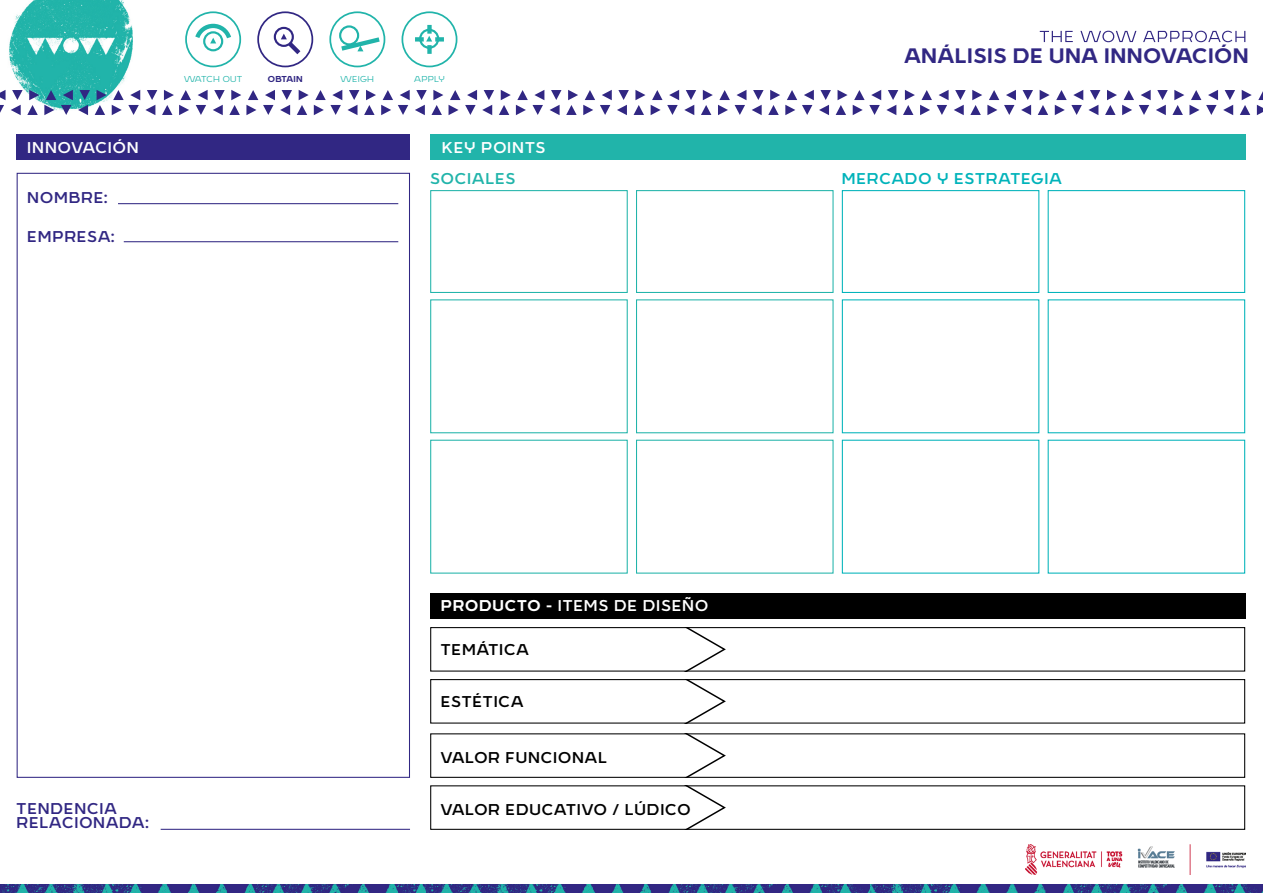
<style>
.page{position:relative;width:1263px;height:893px;background:#fff}
.page>*{position:absolute;margin:0;border:0;box-sizing:border-box;transform-origin:0 0}
.t1{font:700 19.5px "Geo Deco";letter-spacing:.03em;color:#312783}
.t2{font:600 14.55px "Geo Deco";letter-spacing:.06em;color:#000}
.t3{font:600 14.55px "Geo Deco";letter-spacing:.06em;color:#fff}
.t4{font:600 14.55px "Geo Deco";letter-spacing:.06em;color:#312783}
.t5{font:600 14.55px "Geo Deco";letter-spacing:.06em;color:#00b3ba}
.t6{font:600 14.55px "Geo Deco";letter-spacing:.06em;color:#21b4aa}
.t7{font:8.1px "Geo Deco";letter-spacing:.03em;color:#21b4aa}
.t8{font:8.1px "Geo Deco";letter-spacing:.005em;color:#21b4aa}
.t9{font:700 8.1px "Geo Deco";letter-spacing:.03em;color:#312783}
.s1{font-weight:700}
</style>
<div class="page">
<svg style="left:687px;top:681px;width:39px;height:41px"></svg>
<div style="left:430px;top:679px;width:815px;height:45px;border:1px solid #000"></div>
<svg style="left:687px;top:787px;width:39px;height:41px"></svg>
<div style="left:430px;top:785px;width:815px;height:45px;border:1px solid #000"></div>
<div style="left:430px;top:593px;width:815px;height:25px;background:#000"></div>
<div style="left:430px;top:134px;width:815px;height:26px;background:#21b4aa"></div>
<div style="left:17px;top:134px;width:393px;height:26px;background:#312783"></div>
<img style="left:9px;top:0;width:124px;height:90px">
<img style="left:0;top:884px;width:426px;height:9px">
<img style="left:869px;top:884px;width:394px;height:9px">
<img style="left:426px;top:884px;width:443px;height:9px">
<img style="left:1026px;top:845px;width:220px;height:30px">
<div style="left:430px;top:190px;width:198px;height:103px;border:1px solid #21b4aa"></div>
<div style="left:430px;top:440px;width:198px;height:134px;border:1px solid #21b4aa"></div>
<div style="left:636px;top:190px;width:197px;height:103px;border:1px solid #21b4aa"></div>
<div style="left:636px;top:440px;width:197px;height:134px;border:1px solid #21b4aa"></div>
<div style="left:842px;top:190px;width:197px;height:103px;border:1px solid #00b3ba"></div>
<div style="left:1048px;top:190px;width:197px;height:103px;border:1px solid #00b3ba"></div>
<div style="left:430px;top:299px;width:198px;height:134px;border:1px solid #21b4aa"></div>
<div style="left:636px;top:299px;width:197px;height:134px;border:1px solid #21b4aa"></div>
<hr style="left:161px;top:829px;width:249px;height:1px;background:#312783">
<svg style="left:687px;top:629px;width:39px;height:41px"></svg>
<div style="left:430px;top:627px;width:815px;height:45px;border:1px solid #000"></div>
<svg style="left:687px;top:735px;width:39px;height:41px"></svg>
<div style="left:430px;top:733px;width:815px;height:45px;border:1px solid #000"></div>
<hr style="left:124px;top:241px;width:274px;height:1px;background:#312783">
<hr style="left:118px;top:203px;width:280px;height:1px;background:#312783">
<div style="left:274px;top:27px;width:20px;height:20px;border:2px solid #312783;border-radius:50%"></div>
<svg style="left:281px;top:34px;width:24px;height:25px"></svg>
<div style="left:257px;top:11px;width:56px;height:56px;border:2px solid #312783;border-radius:50%"></div>
<div style="left:185px;top:11px;width:56px;height:56px;border:2px solid #21b4aa;border-radius:50%"></div>
<div style="left:203px;top:31px;width:20px;height:20px;border:2px solid #21b4aa;border-radius:50%"></div>
<svg style="left:192px;top:22px;width:42px;height:21px"></svg>
<svg style="left:651px;top:90px;width:95px;height:25px"></svg>
<svg style="left:0;top:90px;width:544px;height:25px"></svg>
<svg style="left:550px;top:90px;width:95px;height:25px"></svg>
<svg style="left:752px;top:90px;width:95px;height:25px"></svg>
<svg style="left:853px;top:90px;width:95px;height:25px"></svg>
<svg style="left:954px;top:90px;width:309px;height:25px"></svg>
<svg style="left:340px;top:34px;width:44px;height:20px"></svg>
<div style="left:329px;top:11px;width:56px;height:56px;border:2px solid #21b4aa;border-radius:50%"></div>
<div style="left:339px;top:25px;width:20px;height:21px;border:2px solid #21b4aa;border-radius:50%"></div>
<div style="left:401px;top:11px;width:56px;height:56px;border:2px solid #21b4aa;border-radius:50%"></div>
<div style="left:419px;top:29px;width:20px;height:20px;border:2px solid #21b4aa;border-radius:50%"></div>
<svg style="left:426px;top:36px;width:6px;height:6px"></svg>
<div style="left:415px;top:37px;width:9px;height:5px;background:#21b4aa"></div>
<div style="left:435px;top:37px;width:9px;height:5px;background:#21b4aa"></div>
<div style="left:427px;top:45px;width:5px;height:9px;background:#21b4aa"></div>
<div style="left:427px;top:25px;width:5px;height:9px;background:#21b4aa"></div>
<svg style="left:1040px;top:31px;width:205px;height:11px"></svg>
<p class="t8" style="left:184px;top:73px;width:60px">WATCH OUT</p>
<p class="t9" style="left:268px;top:72px;width:36px">OBTAIN</p>
<p class="t7" style="left:341px;top:73px;width:35px">WEIGH</p>
<p class="t7" style="left:414px;top:73px;width:32px">APPLY</p>
<p class="t3" style="left:27px;top:136px;width:113px">INNOVACIÓN</p>
<p class="t3" style="left:442px;top:136px;width:105px">KEY POINTS</p>
<p class="t1" style="left:904px;top:41px;width:346px">ANÁLISIS DE UNA INNOVACIÓN</p>
<p class="t4" style="left:27px;top:187px;width:82px">NOMBRE:</p>
<p class="t4" style="left:27px;top:226px;width:89px">EMPRESA:</p>
<p class="t4" style="left:17px;top:797px;width:102px">TENDENCIA</p>
<p class="t4" style="left:17px;top:812px;width:133px">RELACIONADA:</p>
<p class="t6" style="left:430px;top:167px;width:87px">SOCIALES</p>
<p class="t5" style="left:842px;top:167px;width:221px">MERCADO Y ESTRATEGIA</p>
<p class="t3" style="left:441px;top:595px;width:269px"><span class="s1">PRODUCTO -</span> ITEMS DE DISEÑO</p>
<p class="t2" style="left:441px;top:638px;width:90px">TEMÁTICA</p>
<p class="t2" style="left:441px;top:690px;width:84px">ESTÉTICA</p>
<p class="t2" style="left:441px;top:746px;width:168px">VALOR FUNCIONAL</p>
<p class="t2" style="left:441px;top:798px;width:251px">VALOR EDUCATIVO / LÚDICO</p>
</div>
